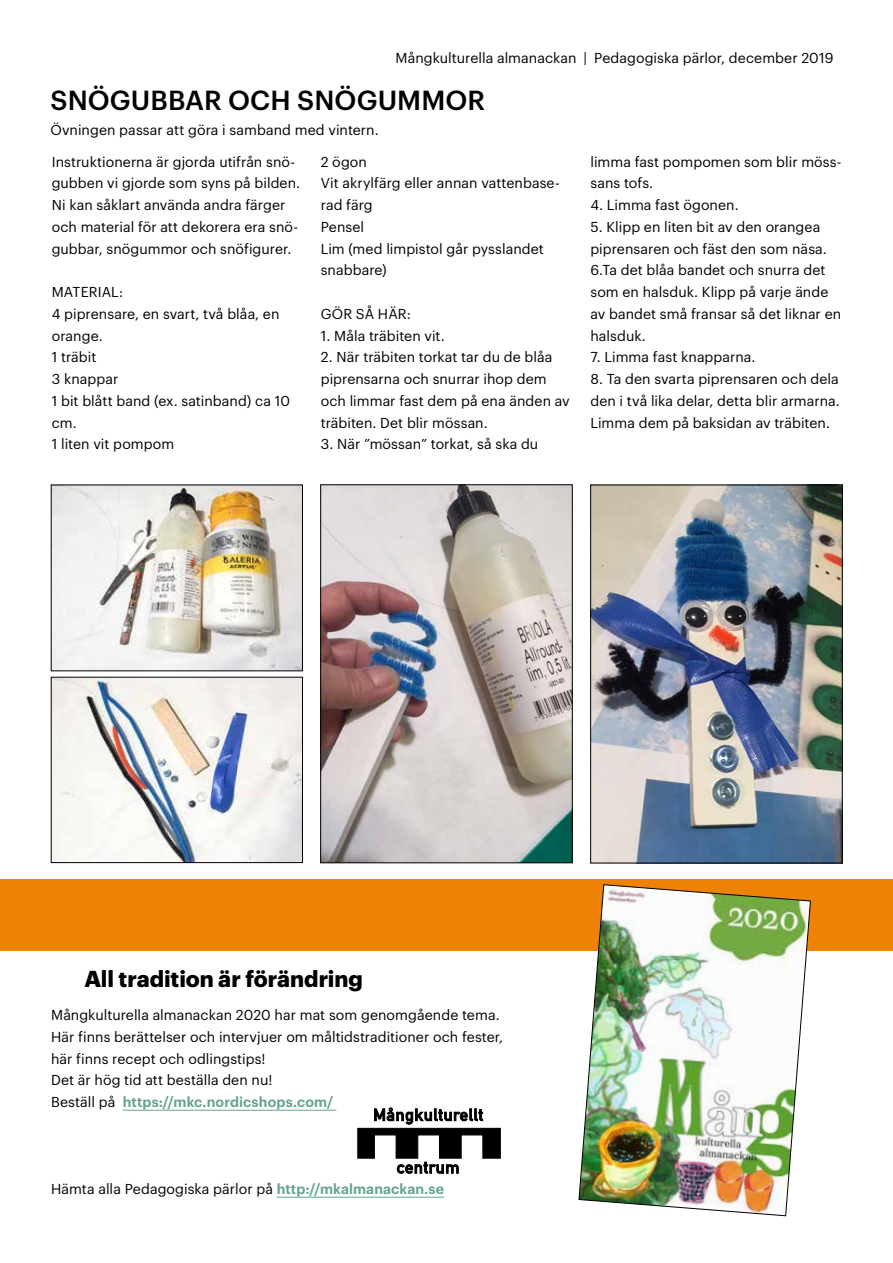
<style>
.page{position:relative;width:893px;height:1263px;background:#fff}
.page>*{position:absolute;margin:0;border:0;box-sizing:border-box;transform-origin:0 0}
.t1{font:500 27px "Graphik";color:#000}
.t2{font:700 22.5px "Graphik";color:#000}
.t3{font:14.1px/21.8px "Graphik";letter-spacing:.005em;color:#000}
.s1{font-weight:600;color:#64a48e}
</style>
<div class="page">
<div style="left:0;top:879px;width:893px;height:72px;background:#ee8207"></div>
<svg style="left:357px;top:1108px;width:144px;height:65px"></svg>
<hr style="left:123px;top:1110px;width:213px;height:1px;background:#64a48e">
<hr style="left:277px;top:1197px;width:167px;height:1px;background:#64a48e">
<img style="left:579px;top:884px;width:232px;height:332px">
<img style="left:53px;top:487px;width:248px;height:182px">
<img style="left:53px;top:679px;width:248px;height:182px">
<div style="left:51px;top:677px;width:252px;height:186px;border:1px solid #000"></div>
<img style="left:322px;top:487px;width:248px;height:374px">
<div style="left:320px;top:485px;width:252px;height:378px;border:1px solid #000"></div>
<img style="left:592px;top:487px;width:248px;height:374px">
<div style="left:590px;top:485px;width:252px;height:378px;border:1px solid #000"></div>
<p class="t3" style="left:395px;top:46px;width:439px">Mångkulturella almanackan | Pedagogiska pärlor, december 2019</p>
<h1 class="t1" style="left:51px;top:80px;width:436px">SNÖGUBBAR OCH SNÖGUMMOR</h1>
<p class="t3" style="left:50px;top:118px;width:330px">Övningen passar att göra i samband med vintern.</p>
<p class="t3" style="left:52px;top:149px;width:250px">Instruktionerna är gjorda utifrån snö&shy;gubben vi gjorde som syns på bilden.<br>Ni kan såklart använda andra färger och material för att dekorera era snö&shy;gubbar, snögummor och snöfigurer.</p>
<p class="t3" style="left:52px;top:280px;width:240px">MATERIAL:<br>4 piprensare, en svart, två blåa, en orange.<br>1 träbit<br>3 knappar<br>1 bit blått band (ex. satinband) ca 10 cm.<br>1 liten vit pompom</p>
<p class="t3" style="left:321px;top:149px;width:240px">2 ögon<br>Vit akrylfärg eller annan vattenbase&shy;rad färg<br>Pensel<br>Lim (med limpistol går pysslandet snabbare)</p>
<p class="t3" style="left:321px;top:302px;width:92px">GÖR SÅ HÄR:</p>
<p class="t3" style="left:321px;top:323px;width:125px">1. Måla träbiten vit.</p>
<p class="t3" style="left:321px;top:345px;width:250px">2. När träbiten torkat tar du de blåa piprensarna och snurrar ihop dem och limmar fast dem på ena änden av träbiten. Det blir mössan.</p>
<p class="t3" style="left:321px;top:432px;width:219px">3. När ”mössan” torkat, så ska du</p>
<p class="t3" style="left:590px;top:149px;width:253px">limma fast pompomen som blir mös - sans tofs.</p>
<p class="t3" style="left:590px;top:193px;width:150px">4. Limma fast ögonen.</p>
<p class="t3" style="left:590px;top:215px;width:252px">5. Klipp en liten bit av den orangea piprensaren och fäst den som näsa.<br>6.Ta det blåa bandet och snurra det som en halsduk. Klipp på varje ände av bandet små fransar så det liknar en halsduk.</p>
<p class="t3" style="left:590px;top:345px;width:167px">7. Limma fast knapparna.</p>
<p class="t3" style="left:590px;top:367px;width:251px;text-align:justify">8. Ta den svarta piprensaren och dela den i två lika delar, detta blir armarna.<br>Limma dem på baksidan av träbiten.</p>
<h2 class="t2" style="left:84px;top:961px;width:280px">All tradition är förändring</h2>
<p class="t3" style="left:51px;top:1003px;width:454px">Mångkulturella almanackan 2020 har mat som genomgående tema.<br>Här finns berättelser och intervjuer om måltidstraditioner och fester, här finns recept och odlingstips!<br>Det är hög tid att beställa den nu!<br>Beställ på <span class="s1">https://mkc.nordicshops.com/</span></p>
<p class="t3" style="left:51px;top:1177px;width:395px">Hämta alla Pedagogiska pärlor på <span class="s1">http://mkalmanackan.se</span></p>
</div>
